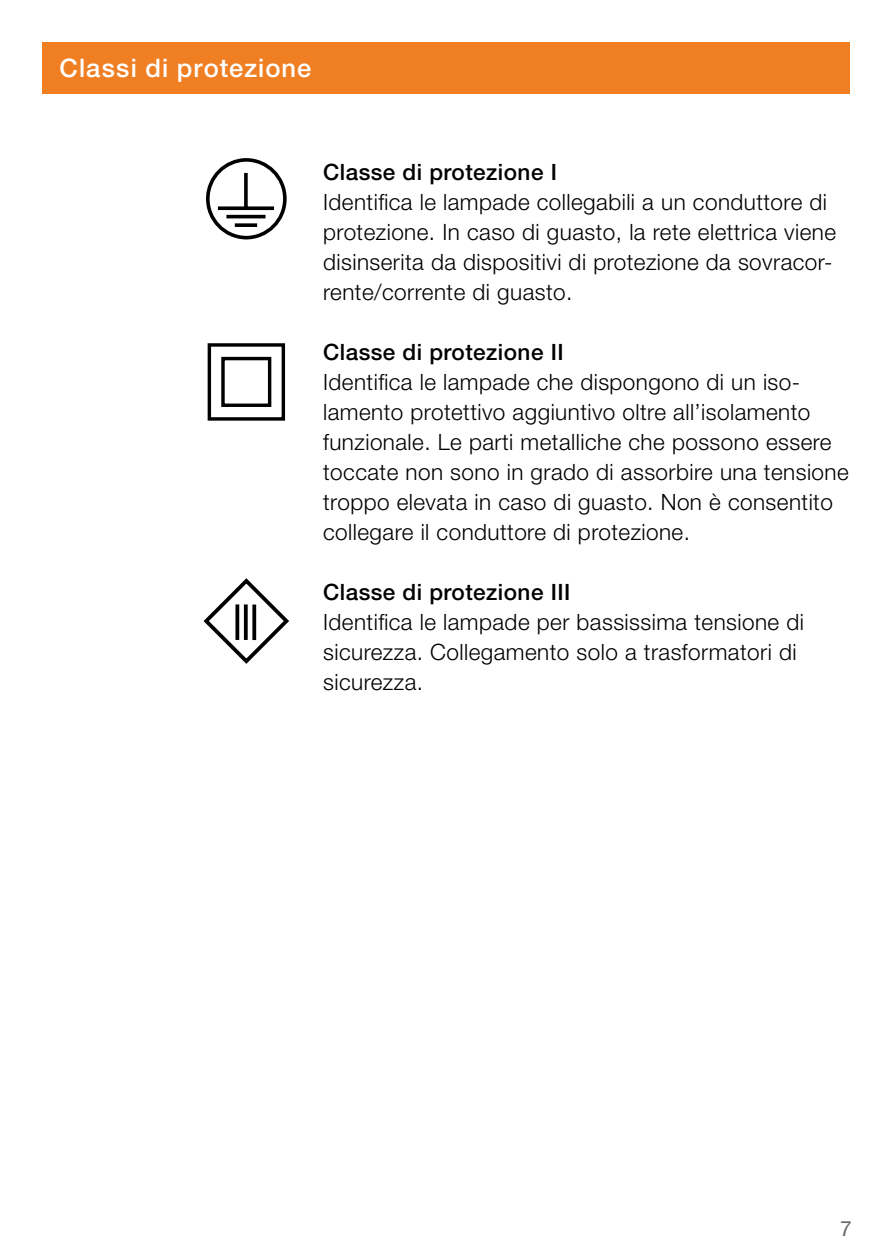
<style>
.page{position:relative;width:893px;height:1259px;background:#fff}
.page>*{position:absolute;margin:0;border:0;box-sizing:border-box;transform-origin:0 0}
.t1{font:500 25.5px "Helvetica Neue LT Std";letter-spacing:.045em;color:#fff}
.t2{font:300 22.5px/30px "Helvetica Neue LT Std";letter-spacing:.02em;color:#000}
.t3{font:500 22.5px "Helvetica Neue LT Std";letter-spacing:.02em;color:#000}
.t4{font:21px "Helvetica Neue LT Std";color:#656a68}
</style>
<div class="page">
<div style="left:43px;top:43px;width:807px;height:51px;background:#f07f23"></div>
<div style="left:206px;top:158px;width:81px;height:81px;border:4px solid #000;border-radius:50%"></div>
<svg style="left:235px;top:223px;width:22px;height:4px"></svg>
<hr style="left:226px;top:215px;width:39px;height:3px;background:#000">
<svg style="left:218px;top:206px;width:56px;height:4px"></svg>
<svg style="left:244px;top:173px;width:4px;height:35px"></svg>
<div style="left:208px;top:343px;width:77px;height:78px;border:3px solid #000"></div>
<div style="left:221px;top:357px;width:50px;height:50px;border:3px solid #000"></div>
<svg style="left:204px;top:578px;width:85px;height:86px"></svg>
<svg style="left:252px;top:604px;width:4px;height:36px"></svg>
<svg style="left:244px;top:604px;width:4px;height:36px"></svg>
<svg style="left:235px;top:604px;width:4px;height:36px"></svg>
<p class="t1" style="left:60px;top:53px;width:253px">Classi di protezione</p>
<p class="t3" style="left:323px;top:158px;width:235px">Classe di protezione I</p>
<p class="t2" style="left:323px;top:186px;width:514px">Identifica le lampade collegabili a un conduttore di protezione. In caso di guasto, la rete elettrica viene disinserita da dispositivi di protezione da sovracor&shy;rente/corrente di guasto.</p>
<p class="t3" style="left:323px;top:338px;width:242px">Classe di protezione II</p>
<p class="t2" style="left:323px;top:366px;width:527px">Identifica le lampade che dispongono di un iso&shy;lamento protettivo aggiuntivo oltre all’isolamento funzionale. Le parti metalliche che possono essere toccate non sono in grado di assorbire una tensione troppo elevata in caso di guasto. Non è consentito collegare il conduttore di protezione.</p>
<p class="t3" style="left:323px;top:578px;width:249px">Classe di protezione III</p>
<p class="t2" style="left:323px;top:606px;width:482px">Identifica le lampade per bassissima tensione di sicurezza. Collegamento solo a trasformatori di sicurezza.</p>
<p class="t4" style="left:840px;top:1215px;width:13px">7</p>
</div>
